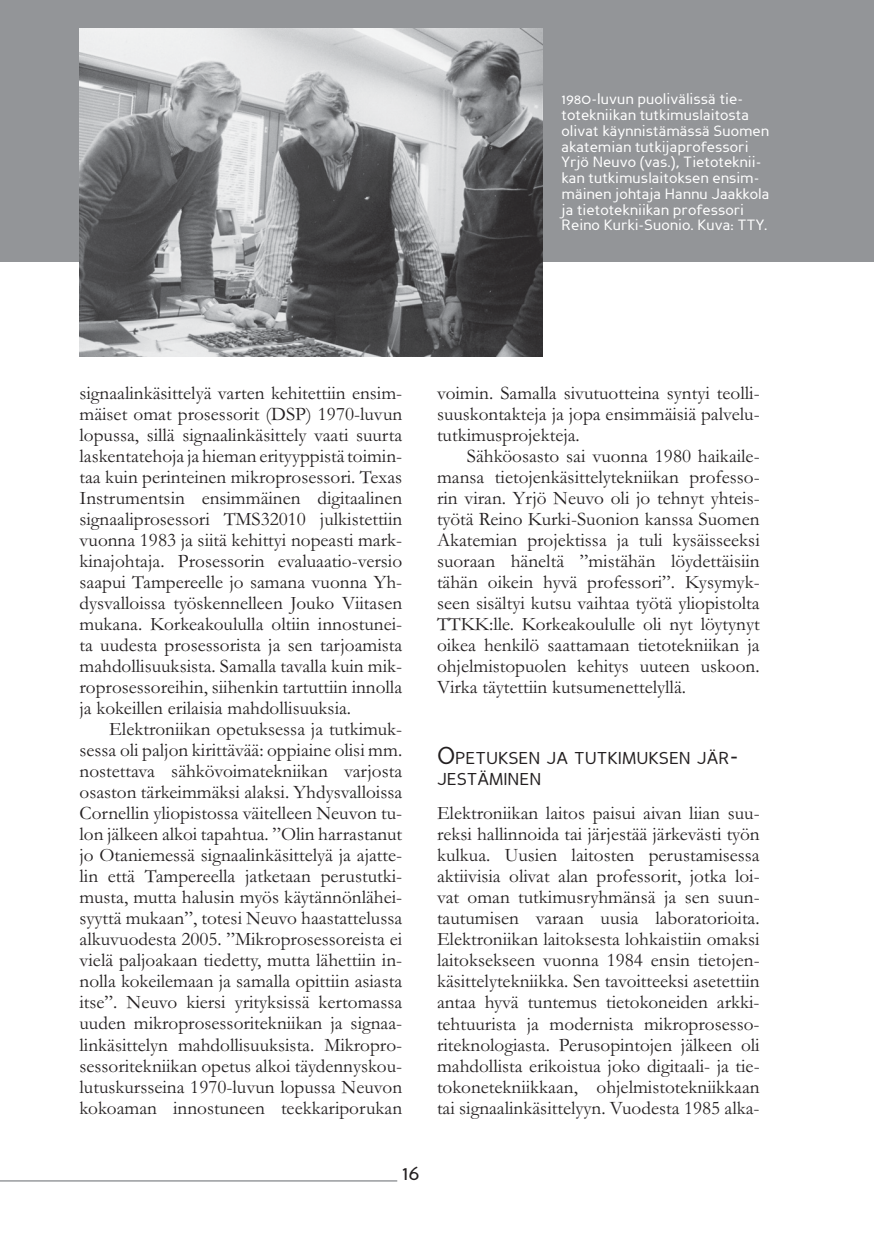
<style>
.page{position:relative;width:874px;height:1241px;background:#fff}
.page>*{position:absolute;margin:0;border:0;box-sizing:border-box;transform-origin:0 0}
.t1{font:21px "Perspective Sans";color:#231f20}
.t2{font:19.25px/21px "Garamond";color:#231f20;text-align:justify}
.t3{font:17.15px/21px "Perspective Sans";color:#231f20}
.t4{font:14.88px/15.8px "Perspective Sans";color:#fff}
.s1{font-size:24.5px}
</style>
<div class="page">
<hr style="left:0;top:1180px;width:397px;height:2px;background:#a7a9ac">
<div style="left:0;top:0;width:873px;height:262px;background:#939598"></div>
<img style="left:79px;top:28px;width:463px;height:328px">
<p class="t4" style="left:561px;top:93px;width:209px">1980-luvun puolivälissä tie&shy;totekniikan tutkimuslaitosta olivat käynnistämässä Suomen akatemian tutkijaprofessori<br>Yrjö Neuvo (vas.), Tietoteknii&shy;kan tutkimuslaitoksen ensim&shy;mäinen johtaja Hannu Jaakkola ja tietotekniikan professori<br>Reino Kurki-Suonio. Kuva: TTY.</p>
<p class="t2" style="left:79px;top:385px;width:324px">signaalinkäsittelyä varten kehitettiin ensim&shy;mäiset omat prosessorit (DSP) 1970-luvun lopussa, sillä signaalinkäsittely vaati suurta laskentatehoja ja hieman erityyppistä toimin&shy;taa kuin perinteinen mikroprosessori. Texas Instrumentsin ensimmäinen digitaalinen signaaliprosessori TMS32010 julkistettiin vuonna 1983 ja siitä kehittyi nopeasti mark&shy;kinajohtaja. Prosessorin evaluaatio-versio saapui Tampereelle jo samana vuonna Yh&shy;dysvalloissa työskennelleen Jouko Viitasen mukana. Korkeakoululla oltiin innostunei&shy;ta uudesta prosessorista ja sen tarjoamista mahdollisuuksista. Samalla tavalla kuin mik&shy;roprosessoreihin, siihenkin tartuttiin innolla ja kokeillen erilaisia mahdollisuuksia.</p>
<p class="t2" style="left:79px;top:721px;width:324px;text-indent:30px">Elektroniikan opetuksessa ja tutkimuk&shy;sessa oli paljon kirittävää: oppiaine olisi mm. nostettava sähkövoimatekniikan varjosta osaston tärkeimmäksi alaksi. Yhdysvalloissa Cornellin yliopistossa väitelleen Neuvon tu&shy;lon jälkeen alkoi tapahtua. ”Olin harrastanut jo Otaniemessä signaalinkäsittelyä ja ajatte&shy;lin että Tampereella jatketaan perustutki&shy;musta, mutta halusin myös käytännönlähei&shy;syyttä mukaan”, totesi Neuvo haastattelussa alkuvuodesta 2005. ”Mikroprosessoreista ei vielä paljoakaan tiedetty, mutta lähettiin in&shy;nolla kokeilemaan ja samalla opittiin asiasta itse”. Neuvo kiersi yrityksissä kertomassa uuden mikroprosessoritekniikan ja signaa&shy;linkäsittelyn mahdollisuuksista. Mikropro&shy;sessoritekniikan opetus alkoi täydennyskou&shy;lutuskursseina 1970-luvun lopussa Neuvon kokoaman innostuneen teekkariporukan</p>
<p class="t2" style="left:437px;top:385px;width:324px">voimin. Samalla sivutuotteina syntyi teolli&shy;suuskontakteja ja jopa ensimmäisiä palvelu&shy;tutkimusprojekteja.</p>
<p class="t2" style="left:437px;top:448px;width:324px;text-indent:30px">Sähköosasto sai vuonna 1980 haikaile&shy;mansa tietojenkäsittelytekniikan professo&shy;rin viran. Yrjö Neuvo oli jo tehnyt yhteis&shy;työtä Reino Kurki-Suonion kanssa Suomen Akatemian projektissa ja tuli kysäisseeksi suoraan häneltä ”mistähän löydettäisiin tähän oikein hyvä professori”. Kysymyk&shy;seen sisältyi kutsu vaihtaa työtä yliopistolta TTKK:lle. Korkeakoululle oli nyt löytynyt oikea henkilö saattamaan tietotekniikan ja ohjelmistopuolen kehitys uuteen uskoon.<br>Virka täytettiin kutsumenettelyllä.</p>
<p class="t3" style="left:437px;top:749px;width:303px"><span class="s1">O</span>PETUKSEN JA TUTKIMUKSEN JÄR<span class="s1">-<br></span>JESTÄMINEN</p>
<p class="t2" style="left:437px;top:805px;width:324px">Elektroniikan laitos paisui aivan liian suu&shy;reksi hallinnoida tai järjestää järkevästi työn kulkua. Uusien laitosten perustamisessa aktiivisia olivat alan professorit, jotka loi&shy;vat oman tutkimusryhmänsä ja sen suun&shy;tautumisen varaan uusia laboratorioita.<br>Elektroniikan laitoksesta lohkaistiin omaksi laitoksekseen vuonna 1984 ensin tietojen&shy;käsittelytekniikka. Sen tavoitteeksi asetettiin antaa hyvä tuntemus tietokoneiden arkki&shy;tehtuurista ja modernista mikroprosesso&shy;riteknologiasta. Perusopintojen jälkeen oli mahdollista erikoistua joko digitaali- ja tie&shy;tokonetekniikkaan, ohjelmistotekniikkaan tai signaalinkäsittelyyn. Vuodesta 1985 alka-</p>
<p class="t1" style="left:402px;top:1164px;width:19px">16</p>
</div>
